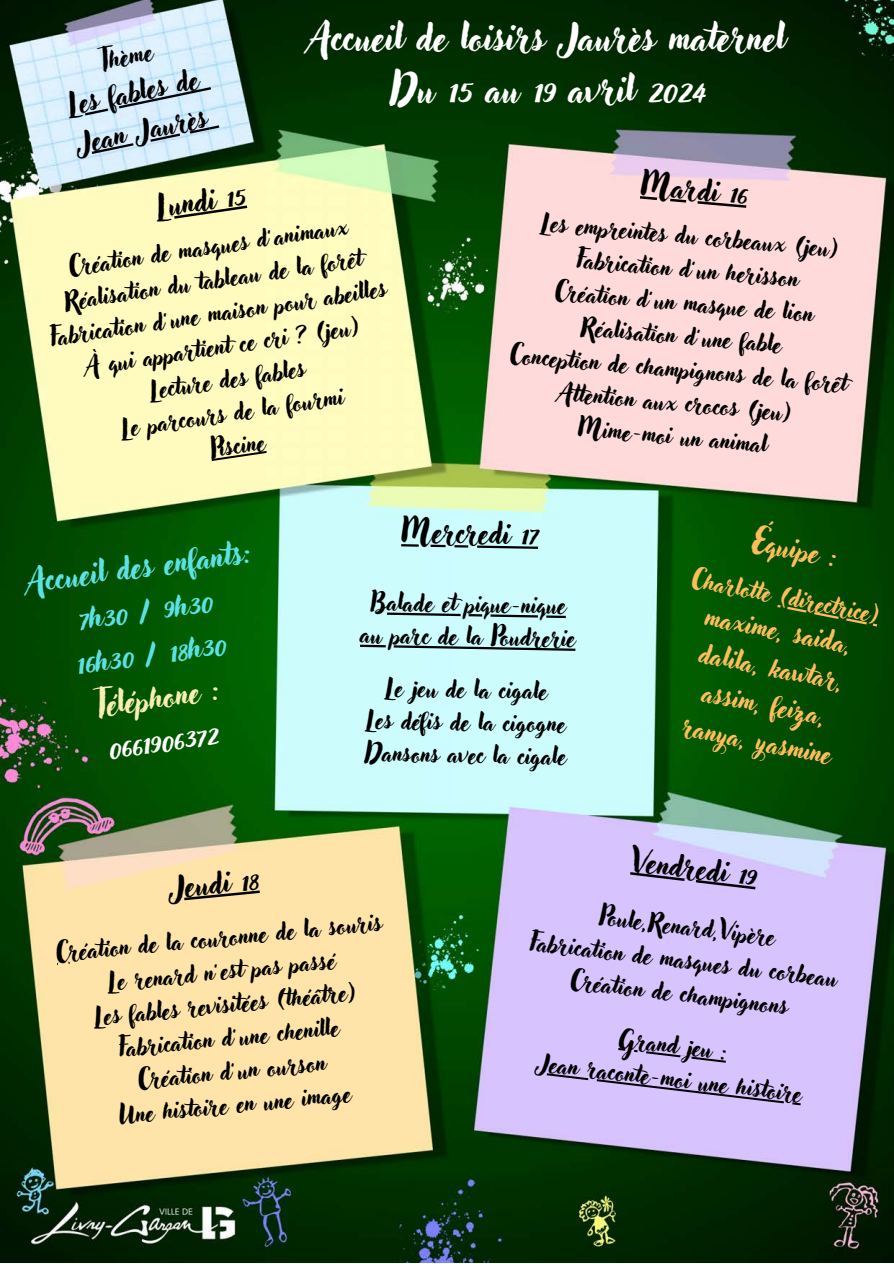
<style>
.page{position:relative;width:894px;height:1264px;background:#fff}
.page>*{position:absolute;margin:0;border:0;box-sizing:border-box;transform-origin:0 0}
.t1{font:37.5px/51.8px "Adlery Pro";color:#fff;text-align:center}
.t2{font:31.5px/43.8px "Adlery Pro";color:#5ce1e6;text-align:center}
.t3{font:30px "Adlery Pro";color:#000}
.t4{font:28.8px "Adlery Pro";color:#ffbd59}
.t5{font:28.35px/39.2px "Adlery Pro";color:#000}
.t6{font:27px/37.5px "Adlery Pro";color:#ffbd59;text-align:center}
.t7{font:25.35px "Adlery Pro";color:#000}
.t8{font:24px "Adlery Pro";color:#000}
.t9{font:24px "Adlery Pro";color:#ffbd59}
.s1{color:#f9eeb1}
.s2{color:#fff}
</style>
<div class="page">
<img style="left:0;top:0;width:893px;height:1262px">
<svg style="left:639px;top:196px;width:107px;height:12px"></svg>
<svg style="left:630px;top:872px;width:125px;height:17px;background:#b9a8db"></svg>
<svg style="left:618px;top:1047px;width:107px;height:15px;background:#c1afe4"></svg>
<svg style="left:535px;top:1071px;width:265px;height:34px;background:#cbb8f0"></svg>
<svg style="left:401px;top:544px;width:137px;height:5px"></svg>
<svg style="left:387px;top:612px;width:178px;height:6px"></svg>
<svg style="left:360px;top:644px;width:215px;height:7px;background:#8cadad"></svg>
<svg style="left:170px;top:890px;width:90px;height:11px"></svg>
<svg style="left:57px;top:961px;width:13px;height:3px"></svg>
<svg style="left:159px;top:205px;width:88px;height:16px"></svg>
<svg style="left:211px;top:451px;width:55px;height:10px"></svg>
<svg style="left:71px;top:87px;width:140px;height:31px;background:#c8deec"></svg>
<svg style="left:79px;top:125px;width:140px;height:32px;background:#c4dae7"></svg>
<svg style="left:777px;top:605px;width:99px;height:21px;background:#145207"></svg>
<p class="t7" style="left:97px;top:50px;width:55px;rotate:-12deg">Thème</p>
<p class="t5" style="left:65px;top:89px;width:135px;rotate:-12deg">Les fables de<br>Jean Jaurès</p>
<h3 class="t1" style="left:310px;top:15px;width:476px">Accueil de loisirs Jaurès maternel<br>Du 15 au 19 avril 2024</h3>
<p class="t3" style="left:155px;top:193px;width:90px;rotate:-8deg">Lundi 15</p>
<p class="t8" style="left:67px;top:255px;width:283px;rotate:-8deg">Création de masques d’animaux</p>
<p class="t8" style="left:63px;top:290px;width:302px;rotate:-8deg">Réalisation du tableau de la forêt</p>
<p class="t8" style="left:48px;top:325px;width:341px;rotate:-8deg">Fabrication d’une maison pour abeilles</p>
<h2 class="t8" style="left:85px;top:354px;width:276px;rotate:-8deg">À qui appartient ce cri ? (jeu)</h2>
<p class="t8" style="left:149px;top:379px;width:158px;rotate:-8deg">Lecture des fables</p>
<p class="t8" style="left:120px;top:417px;width:225px;rotate:-8deg">Le parcours de la fourmi</p>
<p class="t8" style="left:209px;top:438px;width:57px;rotate:-8deg">Piscine</p>
<h1 class="t3" style="left:642px;top:171px;width:108px;rotate:5deg">Mardi 16</h1>
<h2 class="t8" style="left:543px;top:211px;width:299px;rotate:5deg">Les empreintes du corbeaux (jeu)</h2>
<p class="t8" style="left:577px;top:248px;width:225px;rotate:5deg">Fabrication d’un herisson</p>
<p class="t8" style="left:556px;top:280px;width:261px;rotate:5deg">Création d’un masque de lion</p>
<p class="t8" style="left:582px;top:316px;width:203px;rotate:5deg">Réalisation d’une fable</p>
<p class="t8" style="left:511px;top:343px;width:339px;rotate:5deg">Conception de champignons de la forêt</p>
<p class="t8" style="left:560px;top:381px;width:234px;rotate:5deg">Attention aux crocos (jeu)</p>
<p class="t8" style="left:579px;top:416px;width:191px;rotate:5deg">Mime-moi un animal</p>
<p class="t2" style="left:25px;top:563px;width:226px;rotate:-8deg">Accueil des enfants:<br>7h30 / 9h30<br>16h30 / 18h30<br><span class="s1">Téléphone :<br></span><span class="s2">0661906372</span></p>
<p class="t3" style="left:401px;top:518px;width:138px;rotate:1deg">Mercredi 17</p>
<p class="t8" style="left:371px;top:591px;width:196px;rotate:1deg">Balade et pique-nique</p>
<h2 class="t8" style="left:360px;top:623px;width:217px;rotate:1deg">au parc de la Poudrerie</h2>
<p class="t8" style="left:386px;top:676px;width:163px;rotate:1deg">Le jeu de la cigale</p>
<p class="t8" style="left:367px;top:709px;width:200px;rotate:1deg">Les défis de la cigogne</p>
<p class="t8" style="left:365px;top:741px;width:202px;rotate:1deg">Dansons avec la cigale</p>
<p class="t4" style="left:755px;top:527px;width:87px;rotate:11deg">Équipe :</p>
<p class="t9" style="left:694px;top:567px;width:192px;rotate:11deg">Charlotte (directrice)</p>
<p class="t6" style="left:707px;top:599px;width:153px;rotate:11deg">maxime, saida, dalila, kawtar, assim, feiza, ranya, yasmine</p>
<p class="t3" style="left:167px;top:874px;width:92px;rotate:-6deg">Jeudi 18</p>
<p class="t8" style="left:55px;top:943px;width:329px;rotate:-6deg">Création de la couronne de la souris</p>
<h2 class="t8" style="left:108px;top:971px;width:229px;rotate:-6deg">Le renard n’est pas passé</h2>
<h3 class="t8" style="left:94px;top:1006px;width:263px;rotate:-6deg">Les fables revisitées (théâtre)</h3>
<h2 class="t8" style="left:117px;top:1038px;width:223px;rotate:-6deg">Fabrication d’une chenille</h2>
<h2 class="t8" style="left:137px;top:1069px;width:190px;rotate:-6deg">Création d’un ourson</h2>
<p class="t8" style="left:118px;top:1105px;width:234px;rotate:-6deg">Une histoire en une image</p>
<p class="t3" style="left:633px;top:846px;width:127px;rotate:7deg">Vendredi 19</p>
<h2 class="t8" style="left:600px;top:904px;width:179px;rotate:7deg">Poule,Renard,Vipère</h2>
<p class="t8" style="left:530px;top:930px;width:311px;rotate:7deg">Fabrication de masques du corbeau</p>
<p class="t8" style="left:572px;top:968px;width:220px;rotate:7deg">Création de champignons</p>
<p class="t8" style="left:620px;top:1027px;width:110px;rotate:7deg">Grand jeu :</p>
<p class="t8" style="left:538px;top:1050px;width:268px;rotate:7deg">Jean raconte-moi une histoire</p>
</div>
